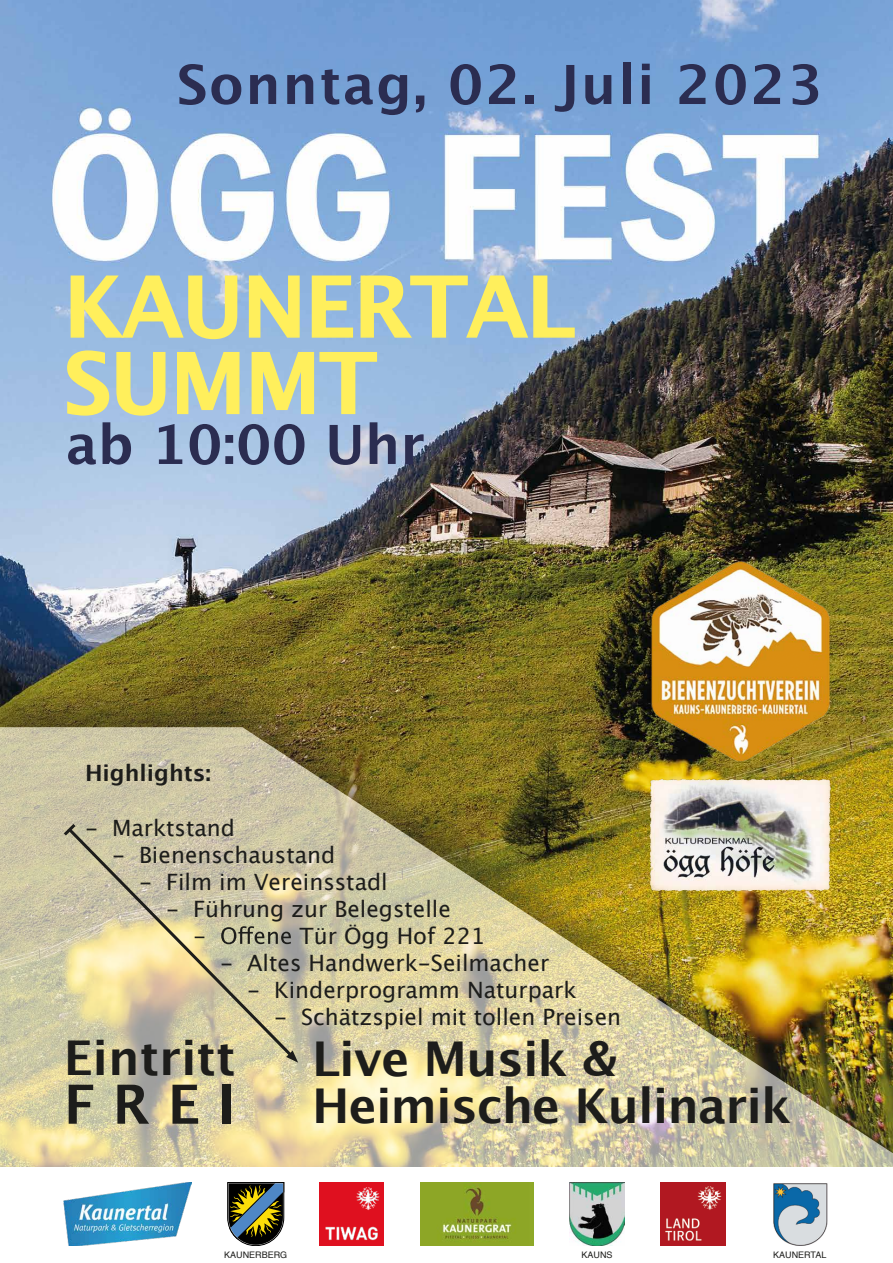
<style>
.page{position:relative;width:893px;height:1263px;background:#fff}
.page>*{position:absolute;margin:0;border:0;box-sizing:border-box;transform-origin:0 0}
.t1{font:700 83.93px/76.4px "Lucida Grande";letter-spacing:-.02em;color:#ffef5c}
.t2{font:700 54px "Lucida Grande";letter-spacing:.03em;color:#2b2d51}
.t3{font:700 54px "Lucida Grande";color:#1d1d1b}
.t4{font:700 48px/47.2px "Lucida Grande";letter-spacing:-.02em;color:#1d1d1b}
.t5{font:700 48px "Lucida Grande";color:#1d1d1b}
.t6{font:22.5px/27px "Lucida Grande";color:#1d1d1b}
.t7{font:700 22.5px "Lucida Grande";color:#1d1d1b}
.t8{font:9px "Helvetica";color:#1d1d1b}
</style>
<div class="page">
<img style="left:0;top:0;width:893px;height:682px">
<svg style="left:0;top:682px;width:893px;height:45px;background:#6f6120"></svg>
<img style="left:0;top:727px;width:893px;height:440px">
<svg style="left:65px;top:825px;width:232px;height:237px;background:#d0c7a2"></svg>
<svg style="left:61px;top:821px;width:18px;height:18px"></svg>
<svg style="left:286px;top:1050px;width:12px;height:13px"></svg>
<img style="left:661px;top:1182px;width:64px;height:64px">
<img style="left:421px;top:1182px;width:112px;height:64px">
<img style="left:64px;top:1182px;width:128px;height:64px">
<img style="left:570px;top:1182px;width:54px;height:64px">
<svg style="left:227px;top:1182px;width:57px;height:64px;background:#5e6449"></svg>
<img style="left:773px;top:1183px;width:55px;height:63px">
<img style="left:320px;top:1182px;width:64px;height:64px">
<img style="left:636px;top:547px;width:209px;height:204px">
<img style="left:629px;top:751px;width:216px;height:161px">
<svg style="left:70px;top:275px;width:168px;height:65px;background:#a3bfd1"></svg>
<svg style="left:248px;top:275px;width:52px;height:63px;background:#a3bfcb"></svg>
<svg style="left:311px;top:275px;width:43px;height:63px;background:#a2beca"></svg>
<svg style="left:360px;top:275px;width:215px;height:64px;background:#9bbad0"></svg>
<svg style="left:66px;top:350px;width:44px;height:66px;background:#acc4d0"></svg>
<svg style="left:116px;top:351px;width:50px;height:65px;background:#acc4d0"></svg>
<svg style="left:176px;top:351px;width:64px;height:64px;background:#adc6cc"></svg>
<svg style="left:251px;top:351px;width:127px;height:64px;background:#a8c3d1"></svg>
<h2 class="t2" style="left:177px;top:41px;width:648px">Sonntag, 02. Juli 2023</h2>
<h1 class="t1" style="left:64px;top:268px;width:513px">KAUNERTAL<br>SUMMT</h1>
<h2 class="t2" style="left:66px;top:401px;width:360px">ab 10:00 Uhr</h2>
<p class="t7" style="left:85px;top:755px;width:128px">Highlights:</p>
<p class="t6" style="left:85px;top:814px;width:151px">- Marktstand</p>
<p class="t6" style="left:112px;top:841px;width:225px">- Bienenschaustand</p>
<p class="t6" style="left:139px;top:868px;width:250px">- Film im Vereinsstadl</p>
<p class="t6" style="left:300px;top:895px;width:187px;text-indent:-133px">- Führung zur Belegstelle<br>Tür Ögg Hof 221 </p>
<p class="t6" style="left:220px;top:949px;width:331px">- Altes Handwerk-Seilmacher</p>
<p class="t6" style="left:247px;top:976px;width:331px">- Kinderprogramm Naturpark</p>
<p class="t6" style="left:274px;top:1003px;width:349px">- Schätzspiel mit tollen Preisen </p>
<h3 class="t5" style="left:64px;top:1019px;width:173px">Eintritt</h3>
<h2 class="t3" style="left:64px;top:1060px;width:173px">FREI</h2>
<h3 class="t4" style="left:312px;top:1035px;width:481px">Live Musik &amp;<br>Heimische Kulinarik</h3>
<p class="t8" style="left:224px;top:1248px;width:65px">KAUNERBERG</p>
<p class="t8" style="left:581px;top:1248px;width:33px">KAUNS</p>
<p class="t8" style="left:773px;top:1248px;width:55px">KAUNERTAL</p>
</div>
